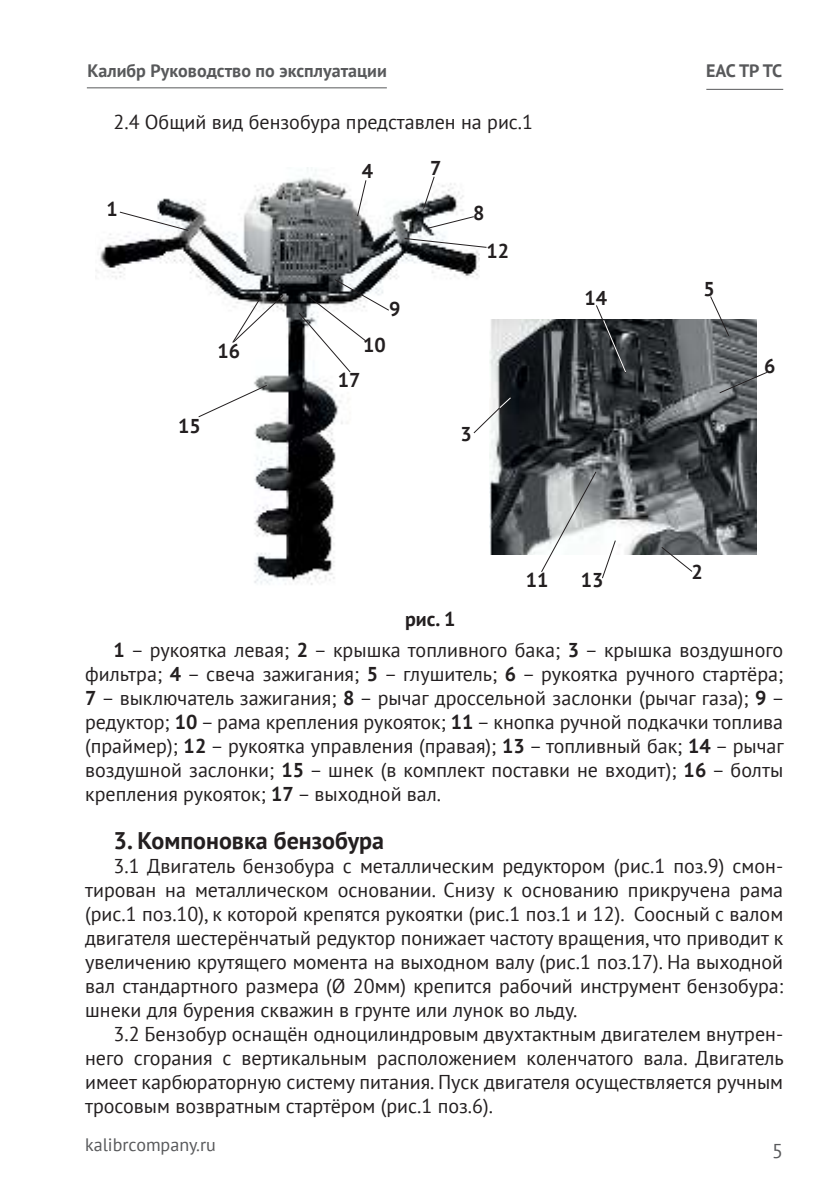
<style>
.page{position:relative;width:840px;height:1191px;background:#fff}
.page>*{position:absolute;margin:0;border:0;box-sizing:border-box;transform-origin:0 0}
.t1{font:700 24px "PT Sans";color:#231f20}
.t2{font:20px/24px "PT Sans";color:#231f20;text-align:justify}
.t3{font:700 20px "PT Sans";color:#231f20}
.t4{font:20px "PT Sans";color:#58595b}
.t5{font:700 18px "PT Sans";color:#58595b}
.t6{font:18px "PT Sans";color:#58595b}
.s1{font-weight:700}
</style>
<div class="page">
<hr style="left:87px;top:87px;width:299px;height:1px;background:#58595b">
<hr style="left:706px;top:89px;width:76px;height:1px;background:#58595b">
<img style="left:95px;top:167px;width:383px;height:418px">
<svg style="left:365px;top:410px;width:14px;height:11px"></svg>
<svg style="left:373px;top:468px;width:9px;height:13px"></svg>
<svg style="left:421px;top:450px;width:33px;height:31px"></svg>
<svg style="left:197px;top:384px;width:71px;height:34px"></svg>
<svg style="left:231px;top:294px;width:53px;height:50px"></svg>
<svg style="left:297px;top:278px;width:93px;height:95px"></svg>
<svg style="left:119px;top:211px;width:70px;height:21px"></svg>
<svg style="left:356px;top:179px;width:11px;height:38px"></svg>
<svg style="left:422px;top:175px;width:52px;height:55px"></svg>
<svg style="left:403px;top:237px;width:84px;height:11px"></svg>
<img style="left:489px;top:320px;width:266px;height:234px">
<svg style="left:660px;top:546px;width:33px;height:26px"></svg>
<svg style="left:540px;top:470px;width:76px;height:109px"></svg>
<svg style="left:718px;top:371px;width:49px;height:23px"></svg>
<svg style="left:708px;top:296px;width:21px;height:41px"></svg>
<svg style="left:594px;top:305px;width:32px;height:69px"></svg>
<svg style="left:472px;top:395px;width:40px;height:39px"></svg>
<p class="t5" style="left:87px;top:59px;width:301px">Калибр Руководство по эксплуатации</p>
<p class="t2" style="left:113px;top:109px;width:421px">2.4 Общий вид бензобура представлен на рис.1</p>
<p class="t3" style="left:106px;top:197px;width:13px">1</p>
<p class="t3" style="left:217px;top:339px;width:24px">16</p>
<p class="t3" style="left:178px;top:414px;width:24px">15</p>
<p class="t3" style="left:361px;top:159px;width:13px">4</p>
<p class="t3" style="left:389px;top:297px;width:13px">9</p>
<p class="t3" style="left:363px;top:333px;width:24px">10</p>
<p class="t3" style="left:337px;top:369px;width:24px">17</p>
<p class="t3" style="left:430px;top:157px;width:13px">7</p>
<p class="t3" style="left:473px;top:201px;width:13px">8</p>
<p class="t3" style="left:486px;top:240px;width:24px">12</p>
<p class="t3" style="left:460px;top:422px;width:13px">3</p>
<p class="t3" style="left:584px;top:287px;width:24px">14</p>
<p class="t3" style="left:525px;top:568px;width:24px">11</p>
<p class="t3" style="left:580px;top:568px;width:24px">13</p>
<p class="t5" style="left:705px;top:59px;width:78px">EAC ТР ТС</p>
<p class="t3" style="left:703px;top:277px;width:13px">5</p>
<p class="t3" style="left:763px;top:354px;width:13px">6</p>
<p class="t3" style="left:691px;top:560px;width:13px">2</p>
<p class="t2" style="left:113px;top:603px;width:670px;line-height:31px;text-indent:291px"><span class="s1">рис. 1<br>1</span> – рукоятка левая; <span class="s1">2</span> – крышка топливного бака; <span class="s1">3</span> – крышка воздушного</p>
<p class="t2" style="left:85px;top:661px;width:700px">фильтра; <span class="s1">4</span> – свеча зажигания; <span class="s1">5</span> – глушитель; <span class="s1">6</span> – рукоятка ручного стартёра; <span class="s1">7</span> – выключатель зажигания; <span class="s1">8</span> – рычаг дроссельной заслонки (рычаг газа); <span class="s1">9</span> – редуктор; <span class="s1">10</span> – рама крепления рукояток; <span class="s1">11</span> – кнопка ручной подкачки топлива (праймер); <span class="s1">12</span> – рукоятка управления (правая); <span class="s1">13</span> – топливный бак; <span class="s1">14</span> – рычаг воздушной заслонки; <span class="s1">15</span> – шнек (в комплект поставки не входит); <span class="s1">16</span> – болты крепления рукояток; <span class="s1">17</span> – выходной вал.</p>
<p class="t1" style="left:113px;top:824px;width:272px">3. Компоновка бензобура</p>
<p class="t2" style="left:85px;top:853px;width:699px;text-indent:28px">3.1 Двигатель бензобура с металлическим редуктором (рис.1 поз.9) смон&shy;тирован на металлическом основании. Снизу к основанию прикручена рама (рис.1 поз.10), к которой крепятся рукоятки (рис.1 поз.1 и 12). Соосный с валом двигателя шестерёнчатый редуктор понижает частоту вращения, что приводит к увеличению крутящего момента на выходном валу (рис.1 поз.17). На выходной вал стандартного размера (Ø 20мм) крепится рабочий инструмент бензобура: шнеки для бурения скважин в грунте или лунок во льду.</p>
<p class="t2" style="left:85px;top:1021px;width:700px;text-indent:28px">3.2 Бензобур оснащён одноцилиндровым двухтактным двигателем внутрен&shy;него сгорания с вертикальным расположением коленчатого вала. Двигатель имеет карбюраторную систему питания. Пуск двигателя осуществляется ручным тросовым возвратным стартёром (рис.1 поз.6).</p>
<p class="t6" style="left:85px;top:1138px;width:132px">kalibrcompany.ru</p>
<p class="t4" style="left:771px;top:1138px;width:12px">5</p>
</div>
